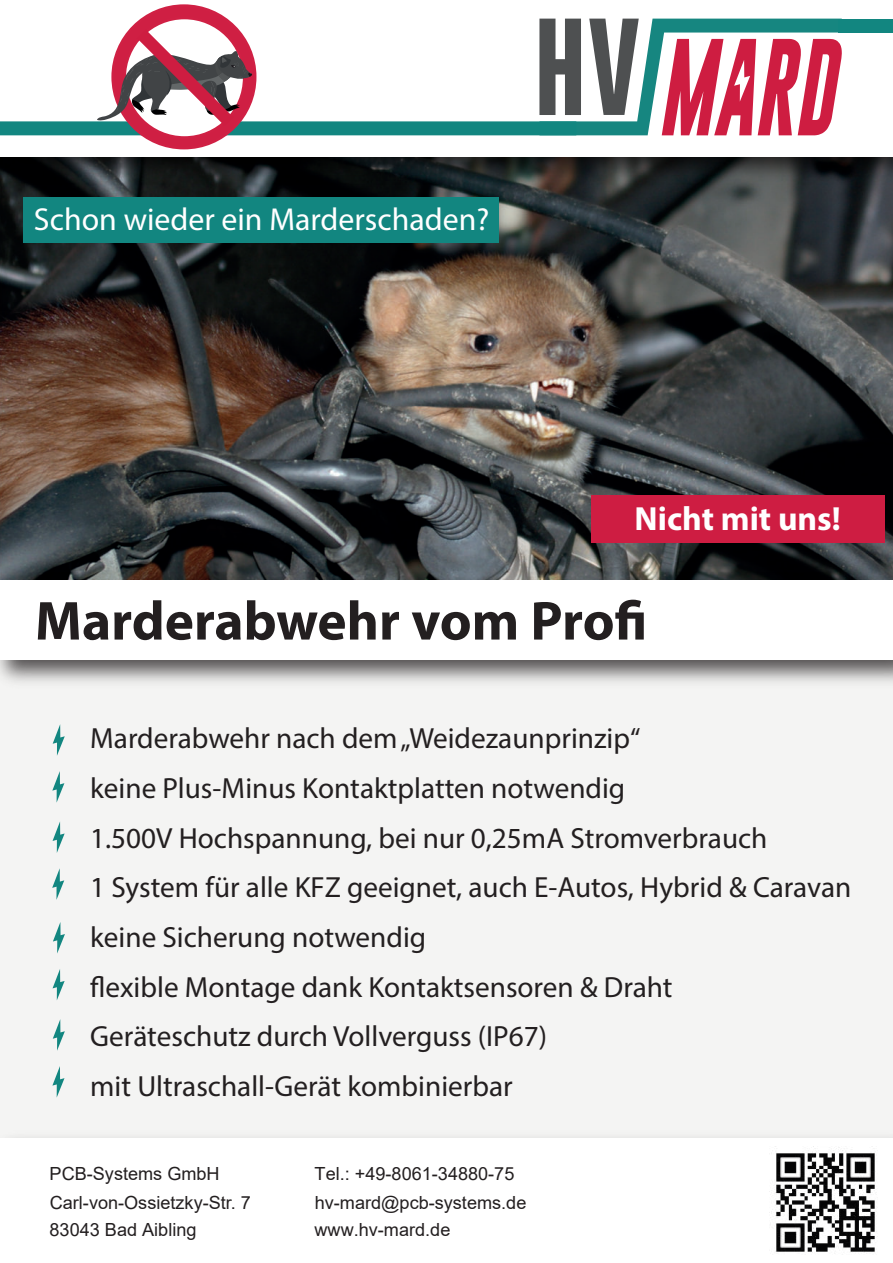
<style>
.page{position:relative;width:893px;height:1263px;background:#fff}
.page>*{position:absolute;margin:0;border:0;box-sizing:border-box;transform-origin:0 0}
.t1{font:700 55.35px "Myriad Pro";color:#231f20}
.t2{font:700 33.6px "Myriad Pro";color:#fff}
.t3{font:31.8px "Myriad Pro";color:#fff}
.t4{font:29.25px/49.7px "Myriad Pro";color:#231f20}
.t5{font:18.15px "Arial";color:#231f20}
</style>
<div class="page">
<div style="left:1px;top:634px;width:892px;height:535px;background:#f4f4f3"></div>
<img style="left:0;top:190px;width:893px;height:378px">
<img style="left:0;top:157px;width:893px;height:33px">
<div style="left:839px;top:19px;width:54px;height:14px;background:#128680"></div>
<svg style="left:0;top:4px;width:842px;height:146px"></svg>
<div style="left:23px;top:197px;width:475px;height:45px;background:#128680"></div>
<div style="left:591px;top:495px;width:293px;height:47px;background:#ce1d42"></div>
<div style="left:0;top:1138px;width:893px;height:125px;background:#fff"></div>
<img style="left:0;top:568px;width:893px;height:126px">
<div style="left:0;top:580px;width:893px;height:80px;background:#fff"></div>
<svg style="left:53px;top:724px;width:12px;height:32px"></svg>
<svg style="left:52px;top:771px;width:12px;height:32px"></svg>
<svg style="left:53px;top:822px;width:12px;height:31px"></svg>
<svg style="left:52px;top:868px;width:12px;height:32px"></svg>
<svg style="left:53px;top:922px;width:12px;height:31px"></svg>
<svg style="left:53px;top:969px;width:12px;height:31px"></svg>
<svg style="left:53px;top:1019px;width:12px;height:32px"></svg>
<svg style="left:52px;top:1066px;width:12px;height:31px"></svg>
<img style="left:771px;top:1146px;width:104px;height:107px">
<p class="t3" style="left:34px;top:207px;width:457px">Schon wieder ein Marderschaden?</p>
<p class="t2" style="left:635px;top:498px;width:208px">Nicht mit uns!</p>
<h1 class="t1" style="left:35px;top:588px;width:614px">Marderabwehr vom Profi</h1>
<p class="t4" style="left:90px;top:716px;width:763px">Marderabwehr nach dem „Weidezaunprinzip“<br>keine Plus-Minus Kontaktplatten notwendig<br>1.500V Hochspannung, bei nur 0,25mA Stromverbrauch<br>1 System für alle KFZ geeignet, auch E-Autos, Hybrid &amp; Caravan keine Sicherung notwendig<br>flexible Montage dank Kontaktsensoren &amp; Draht<br>Geräteschutz durch Vollverguss (IP67)<br>mit Ultraschall-Gerät kombinierbar</p>
<p class="t5" style="left:50px;top:1167px;width:172px">PCB-Systems GmbH</p>
<p class="t5" style="left:315px;top:1167px;width:201px">Tel.: +49-8061-34880-75</p>
<p class="t5" style="left:50px;top:1196px;width:203px">Carl-von-Ossietzky-Str. 7</p>
<p class="t5" style="left:315px;top:1196px;width:213px">hv-mard@pcb-systems.de</p>
<p class="t5" style="left:50px;top:1223px;width:148px">83043 Bad Aibling</p>
<p class="t5" style="left:315px;top:1223px;width:137px">www.hv-mard.de</p>
</div>
